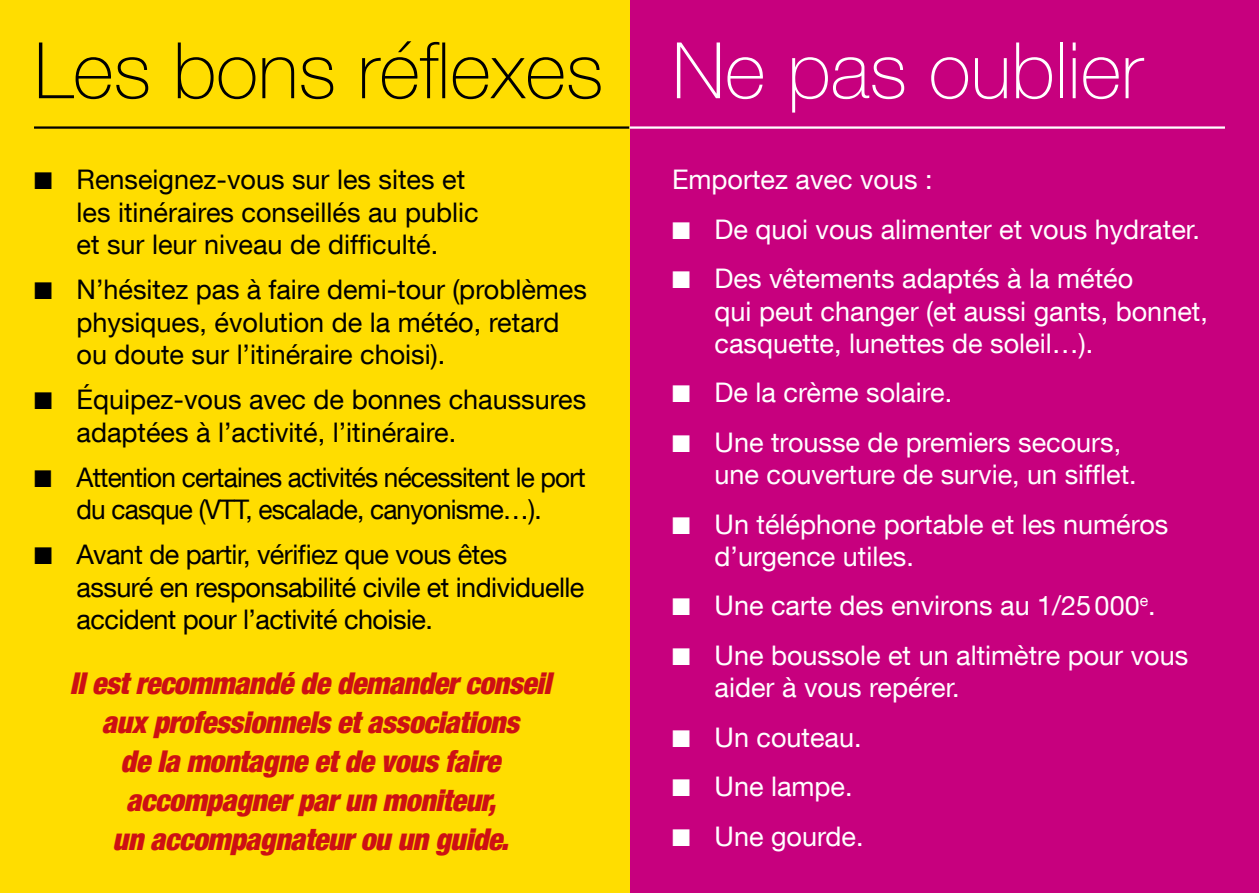
<style>
.page{position:relative;width:1259px;height:893px;background:#fff}
.page>*{position:absolute;margin:0;border:0;box-sizing:border-box;transform-origin:0 0}
.t1{font:100 78px "Helvetica Neue LT Com";color:#000}
.t2{font:100 78px "Helvetica Neue LT Com";color:#fff}
.t3{font:italic 900 condensed 30px/39px "Helvetica Neue LT Com";letter-spacing:-.015em;color:#cd1013;text-align:center}
.t4{font:27px/32.4px "Helvetica Neue LT Com";color:#fff}
.t5{font:27px/32.4px "Helvetica Neue LT Com";color:#000}
.t6{font:27px/32.4px "Helvetica Neue LT Com";letter-spacing:-.02em;color:#000}
.t7{font:27px/32.4px "Helvetica Neue LT Com";letter-spacing:-.03em;color:#000;text-align:center}
</style>
<div class="page">
<div style="left:629px;top:0;width:630px;height:893px;background:#c7007e"></div>
<div style="left:0;top:0;width:629px;height:893px;background:#fd0"></div>
<hr style="left:34px;top:126px;width:595px;height:3px;background:#000">
<hr style="left:629px;top:126px;width:596px;height:3px;background:#fff">
<h1 class="t1" style="left:34px;top:24px;width:571px">Les bons réflexes</h1>
<p class="t5" style="left:77px;top:163px;width:404px;text-indent:-43px">■ Renseignez-vous sur les sites et les itinéraires conseillés au public et sur leur niveau de difficulté.</p>
<p class="t5" style="left:77px;top:273px;width:512px;text-indent:-43px">■ N’hésitez pas à faire demi-tour (problèmes physiques, évolution de la météo, retard ou doute sur l’itinéraire choisi).</p>
<p class="t5" style="left:77px;top:383px;width:511px;text-indent:-43px">■ Équipez-vous avec de bonnes chaussures adaptées à l’activité, l’itinéraire.</p>
<p class="t7" style="left:34px;top:460px;width:553px">■ Attention certaines activités nécessitent le port du casque (VTT, escalade, canyonisme…).</p>
<p class="t6" style="left:77px;top:538px;width:509px;text-indent:-43px">■ Avant de partir, vérifiez que vous êtes assuré en responsabilité civile et individuelle accident pour l’activité choisie.</p>
<p class="t3" style="left:70px;top:664px;width:483px">Il est recommandé de demander conseil aux professionnels et associations<br>de la montagne et de vous faire accompagner par un moniteur,<br>un accompagnateur ou un guide.</p>
<h1 class="t2" style="left:672px;top:24px;width:472px">Ne pas oublier</h1>
<p class="t4" style="left:672px;top:163px;width:262px">Emportez avec vous :</p>
<p class="t4" style="left:672px;top:212px;width:529px">■ De quoi vous alimenter et vous hydrater.</p>
<p class="t4" style="left:714px;top:262px;width:495px;text-indent:-43px">■ Des vêtements adaptés à la météo<br>qui peut changer (et aussi gants, bonnet, casquette, lunettes de soleil…).</p>
<p class="t4" style="left:672px;top:376px;width:282px">■ De la crème solaire.</p>
<p class="t4" style="left:714px;top:425px;width:424px;text-indent:-43px">■ Une trousse de premiers secours, une couverture de survie, un sifflet.</p>
<p class="t4" style="left:714px;top:507px;width:455px;text-indent:-43px">■ Un téléphone portable et les numéros d’urgence utiles.</p>
<p class="t4" style="left:672px;top:589px;width:485px">■ Une carte des environs au 1/25000<sup>e</sup>.</p>
<p class="t4" style="left:714px;top:638px;width:475px;text-indent:-43px">■ Une boussole et un altimètre pour vous aider à vous repérer.</p>
<p class="t4" style="left:672px;top:720px;width:191px">■ Un couteau.</p>
<p class="t4" style="left:672px;top:770px;width:182px">■ Une lampe.</p>
<p class="t4" style="left:672px;top:819px;width:193px">■ Une gourde.</p>
</div>
